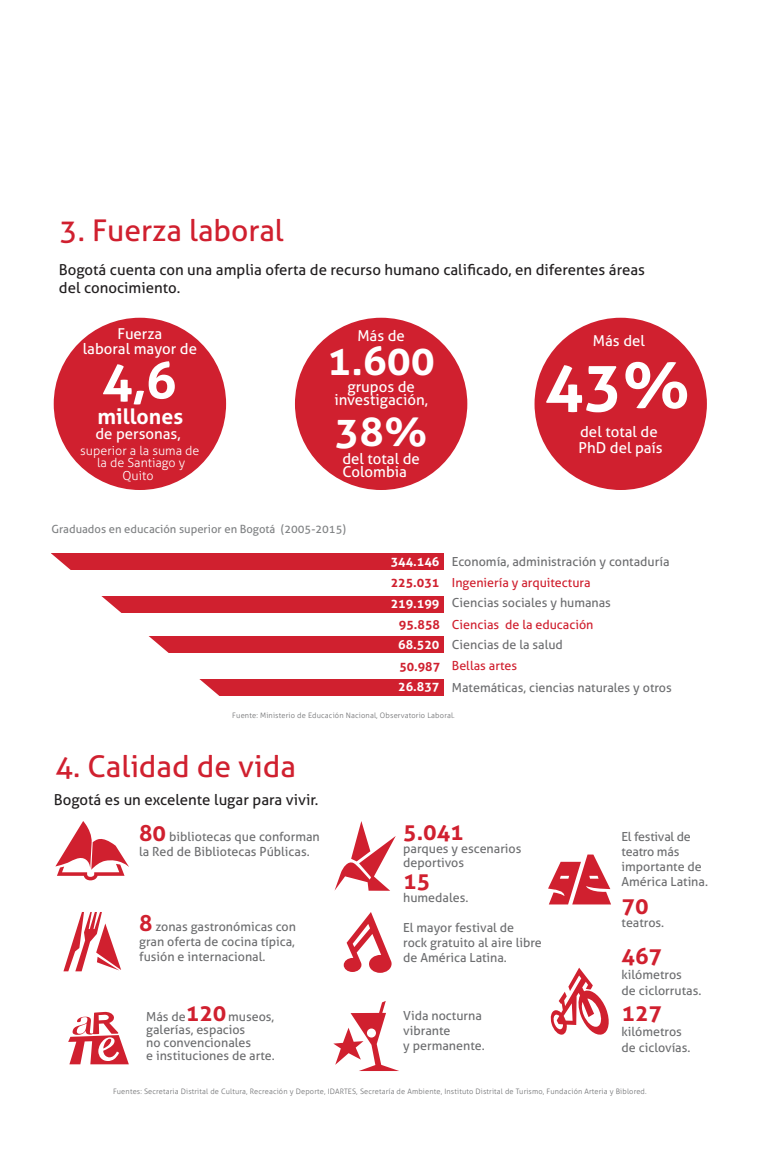
<style>
.page{position:relative;width:766px;height:1151px;background:#fff}
.page>*{position:absolute;margin:0;border:0;box-sizing:border-box;transform-origin:0 0}
.t1{font:700 64.25px "Aller";color:#fff}
.t2{font:700 51.25px "Aller";color:#fff}
.t3{font:700 40px "Aller";color:#fff}
.t4{font:30px "Aller";color:#d0202f}
.t5{font:700 22.5px "Aller";color:#d0202f}
.t6{font:700 21.25px "Aller";color:#fff}
.t7{font:15px/18px "Aller";color:#221f20}
.t8{font:15px/15.5px "Aller";color:#fff}
.t9{font:12.5px/15px "Aller";color:#6d6e70}
.t10{font:12.5px "Aller";color:#d0202f}
.t11{font:300 12.5px/12.5px "Aller";color:#fff;text-align:center}
.t12{font:700 12.5px "Aller";color:#fff}
.t13{font:700 12.5px "Aller";color:#d0202f}
.t14{font:11.25px "Aller";color:#808284}
.t15{font:300 7.5px "Aller";letter-spacing:.02em;color:#6d6e70}
.s1{font-weight:700;color:#fff}
.s2{color:#d0202f}
.s3{font-weight:700}
.s4{font-weight:700;font-size:22.5px;color:#d0202f}
</style>
<div class="page">
<div style="left:51px;top:596px;width:393px;height:16px;background:#d0202f"></div>
<div style="left:51px;top:637px;width:393px;height:16px;background:#d0202f"></div>
<div style="left:51px;top:679px;width:393px;height:16px;background:#d0202f"></div>
<div style="left:51px;top:553px;width:393px;height:17px;background:#d0202f"></div>
<div style="left:534px;top:318px;width:172px;height:172px;background:#d0202f;border-radius:50%"></div>
<div style="left:295px;top:318px;width:172px;height:172px;background:#d0202f;border-radius:50%"></div>
<div style="left:54px;top:318px;width:172px;height:172px;background:#d0202f;border-radius:50%"></div>
<svg style="left:51px;top:553px;width:174px;height:143px"></svg>
<svg style="left:63px;top:912px;width:58px;height:59px"></svg>
<svg style="left:333px;top:1001px;width:66px;height:70px"></svg>
<svg style="left:68px;top:1011px;width:61px;height:53px"></svg>
<svg style="left:55px;top:821px;width:74px;height:59px"></svg>
<svg style="left:550px;top:967px;width:59px;height:68px"></svg>
<svg style="left:343px;top:912px;width:48px;height:61px"></svg>
<svg style="left:334px;top:821px;width:61px;height:70px"></svg>
<svg style="left:548px;top:854px;width:63px;height:50px"></svg>
<h3 class="t4" style="left:60px;top:214px;width:226px">3. Fuerza laboral</h3>
<p class="t7" style="left:59px;top:260px;width:587px">Bogotá cuenta con una amplia oferta de recurso humano calificado, en diferentes áreas del conocimiento.</p>
<p class="t8" style="left:83px;top:326px;width:116px;text-align:center">Fuerza<br>laboral mayor de</p>
<h2 class="t2" style="left:102px;top:360px;width:76px">4,6</h2>
<h3 class="t6" style="left:98px;top:408px;width:87px">millones</h3>
<p class="t8" style="left:95px;top:427px;width:87px">de personas,</p>
<p class="t11" style="left:80px;top:445px;width:121px">superior a la suma de la de Santiago y<br>Quito</p>
<p class="t8" style="left:357px;top:328px;width:49px">Más de</p>
<h3 class="t3" style="left:327px;top:346px;width:109px">1.600</h3>
<p class="t8" style="left:334px;top:381px;width:95px;line-height:13px;text-align:center">grupos de investigación,</p>
<h3 class="t3" style="left:335px;top:417px;width:94px">38%</h3>
<p class="t8" style="left:342px;top:452px;width:79px;line-height:13px">del total de<br>Colombia</p>
<p class="t14" style="left:52px;top:523px;width:296px">Graduados en educación superior en Bogotá (2005-2015)</p>
<p class="t8" style="left:592px;top:333px;width:53px">Más del</p>
<h1 class="t1" style="left:545px;top:360px;width:146px">43%</h1>
<p class="t8" style="left:578px;top:424px;width:86px">del total de<br>PhD del país</p>
<p class="t9" style="left:390px;top:554px;width:280px"><span class="s1">344.146</span> Economía, administración y contaduría</p>
<p class="t9" style="left:452px;top:593px;width:160px;line-height:21.5px;text-indent:-61px"><span class="s1">219.199</span> Ciencias sociales y humanas<br><span class="s2">Ciencias de la educación</span></p>
<p class="t10" style="left:390px;top:576px;width:201px"><span class="s3">225.031</span> Ingeniería y arquitectura</p>
<p class="t13" style="left:399px;top:620px;width:43px">95.858</p>
<p class="t13" style="left:399px;top:661px;width:42px">50.987</p>
<p class="t12" style="left:398px;top:639px;width:43px">68.520</p>
<p class="t12" style="left:398px;top:682px;width:43px">26.837</p>
<p class="t9" style="left:452px;top:638px;width:112px">Ciencias de la salud</p>
<p class="t10" style="left:452px;top:659px;width:67px">Bellas artes</p>
<p class="t9" style="left:452px;top:680px;width:221px">Matemáticas, ciencias naturales y otros</p>
<p class="t15" style="left:232px;top:712px;width:224px">Fuente: Ministerio de Educación Nacional, Observatorio Laboral.</p>
<h3 class="t4" style="left:55px;top:750px;width:242px">4. Calidad de vida</h3>
<p class="t7" style="left:54px;top:791px;width:266px">Bogotá es un excelente lugar para vivir.</p>
<p class="t9" style="left:139px;top:829px;width:182px"><span class="s4">80</span> bibliotecas que conforman la Red de Bibliotecas Públicas.</p>
<p class="t9" style="left:139px;top:920px;width:158px;text-align:justify"><span class="s4">8</span> zonas gastronómicas con gran oferta de cocina típica, fusión e internacional.</p>
<h3 class="t5" style="left:403px;top:824px;width:62px">5.041</h3>
<p class="t9" style="left:403px;top:843px;width:120px;line-height:13px">parques y escenarios deportivos</p>
<h3 class="t5" style="left:403px;top:872px;width:28px">15</h3>
<p class="t9" style="left:403px;top:890px;width:67px">humedales.</p>
<p class="t9" style="left:403px;top:920px;width:140px">El mayor festival de<br>rock gratuito al aire libre de América Latina.</p>
<p class="t9" style="left:621px;top:830px;width:88px">El festival de teatro más importante de<br>América Latina.</p>
<h3 class="t5" style="left:621px;top:897px;width:28px">70</h3>
<p class="t9" style="left:621px;top:916px;width:44px">teatros.</p>
<h3 class="t5" style="left:621px;top:947px;width:42px">467</h3>
<p class="t9" style="left:621px;top:967px;width:81px;line-height:15.5px">kilómetros<br>de ciclorrutas.</p>
<h3 class="t5" style="left:621px;top:1004px;width:42px">127</h3>
<p class="t9" style="left:621px;top:1024px;width:70px;line-height:15.5px">kilómetros de ciclovías.</p>
<p class="t15" style="left:113px;top:1087px;width:535px">Fuentes: Secretaria Distrital de Cultura, Recreación y Deporte, IDARTES, Secretaría de Ambiente, Instituto Distrital de Turismo, Fundación Arteria y Biblored.</p>
<p class="t9" style="left:146px;top:1010px;width:130px;line-height:13px">Más de<span class="s4">120</span> museos, galerías, espacios<br>no convencionales<br>e instituciones de arte.</p>
<p class="t9" style="left:403px;top:1009px;width:83px">Vida nocturna vibrante<br>y permanente.</p>
</div>
